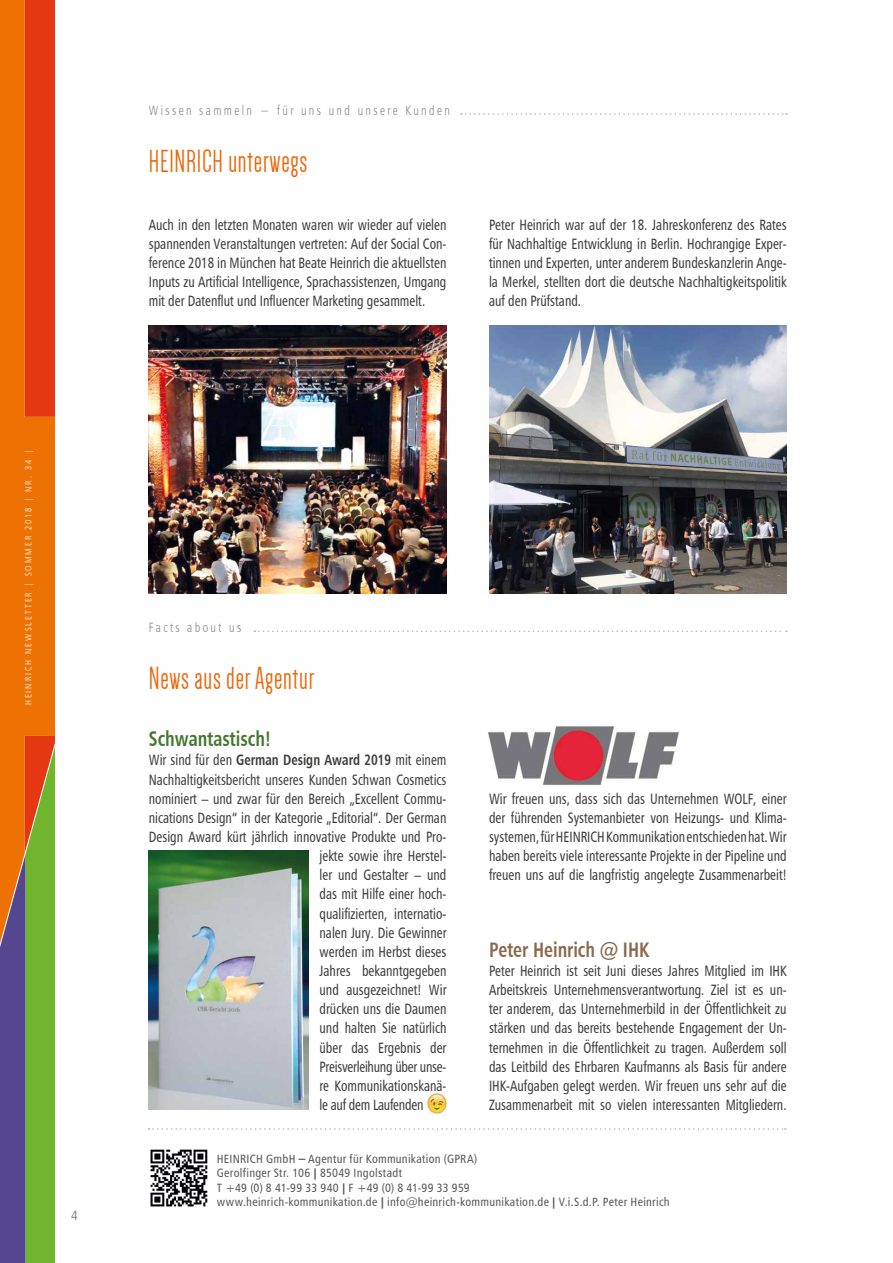
<style>
.page{position:relative;width:893px;height:1263px;background:#fff}
.page>*{position:absolute;margin:0;border:0;box-sizing:border-box;transform-origin:0 0}
.t1{font:33px "Dense";letter-spacing:.025em;color:#ec6608;scale:.88 1}
.t2{font:21px "Humanist 777 BT Bold Condensed B";color:#8a694d;scale:.88 1}
.t3{font:21px "Humanist 777 BT Bold Condensed B";color:#457730;scale:.88 1}
.t4{font:15px/19.2px "Humanist 777 BT Roman Condensed B";color:#3c3c3b;text-align:justify;scale:.88 1}
.t5{font:13.5px "Humanist 777 BT Light Condensed B";letter-spacing:.2em;color:#878680;scale:.88 1}
.t6{font:13.5px "Humanist 777 BT Roman Condensed B";letter-spacing:.205em;color:#878680}
.t7{font:12px/14.4px "Humanist 777 BT Roman Condensed B";letter-spacing:.02em;color:#575756}
.t8{font:9px "Humanist 777 BT Light Condensed B";letter-spacing:.22em;color:#fff}
.s1{font-family:"Humanist 777 BT Bold Condensed B"}
.s2{font-size:15px;color:#3c3c3b}
.s3{font-family:"Arial";font-weight:700}
</style>
<div class="page">
<img style="left:427px;top:1092px;width:20px;height:22px">
<img style="left:488px;top:726px;width:192px;height:60px">
<svg style="left:0;top:0;width:54px;height:1263px;background:#bf6d22"></svg>
<img style="left:150px;top:1149px;width:58px;height:58px">
<svg style="left:148px;top:1128px;width:638px;height:2px"></svg>
<svg style="left:461px;top:113px;width:326px;height:2px"></svg>
<svg style="left:254px;top:630px;width:533px;height:2px"></svg>
<img style="left:489px;top:326px;width:298px;height:267px">
<img style="left:149px;top:326px;width:297px;height:267px">
<img style="left:149px;top:851px;width:160px;height:259px">
<p class="t8" style="left:23px;top:705px;width:257px;rotate:-90deg">HEINRICH NEWSLETTER | SOMMER 2018 | NR. 34 |</p>
<p class="t6" style="left:71px;top:1207px;width:8px">4</p>
<p class="t5" style="left:149px;top:102px;width:344px">Wissen sammeln − für uns und unsere Kunden</p>
<h1 class="t1" style="left:149px;top:145px;width:182px">HEINRICH unterwegs</h1>
<p class="t4" style="left:149px;top:215px;width:340px">Auch in den letzten Monaten waren wir wieder auf vielen spannenden Veranstaltungen vertreten: Auf der Social Con&shy;ference 2018 in München hat Beate Heinrich die aktuellsten Inputs zu Artificial Intelligence, Sprachassistenzen, Umgang mit der Datenflut und Influencer Marketing gesammelt.</p>
<p class="t4" style="left:489px;top:215px;width:340px">Peter Heinrich war auf der 18. Jahreskonferenz des Rates für Nachhaltige Entwicklung in Berlin. Hochrangige Exper&shy;tinnen und Experten, unter anderem Bundeskanzlerin Ange&shy;la Merkel, stellten dort die deutsche Nachhaltigkeitspolitik auf den Prüfstand.</p>
<p class="t5" style="left:149px;top:618px;width:107px">Facts about us</p>
<h1 class="t1" style="left:149px;top:662px;width:190px">News aus der Agentur</h1>
<h2 class="t3" style="left:149px;top:726px;width:140px">Schwantastisch!</h2>
<p class="t4" style="left:149px;top:750px;width:340px">Wir sind für den <span class="s1">German Design Award 2019</span> mit einem Nachhaltigkeitsbericht unseres Kunden Schwan Cosmetics nominiert – und zwar für den Bereich „Excellent Commu&shy;nications Design“ in der Kategorie „Editorial“. Der German Design Award kürt jährlich innovative Produkte und Pro-</p>
<p class="t4" style="left:320px;top:846px;width:146px">jekte sowie ihre Herstel&shy;ler und Gestalter – und das mit Hilfe einer hoch&shy;qualifizierten, internatio&shy;nalen Jury. Die Gewinner werden im Herbst dieses Jahres bekanntgegeben und ausgezeichnet! Wir drücken uns die Daumen und halten Sie natürlich über das Ergebnis der Preisverleihung über unse&shy;re Kommunikationskanä&shy;le auf dem Laufenden</p>
<p class="t4" style="left:489px;top:789px;width:340px">Wir freuen uns, dass sich das Unternehmen WOLF, einer der führenden Systemanbieter von Heizungs- und Klima&shy;systemen, für HEINRICH Kommunikation entschieden hat. Wir haben bereits viele interessante Projekte in der Pipeline und freuen uns auf die langfristig angelegte Zusammenarbeit!</p>
<h2 class="t2" style="left:489px;top:936px;width:183px">Peter Heinrich @ IHK</h2>
<p class="t4" style="left:489px;top:961px;width:340px">Peter Heinrich ist seit Juni dieses Jahres Mitglied im IHK Arbeitskreis Unternehmensverantwortung. Ziel ist es un&shy;ter anderem, das Unternehmerbild in der Öffentlichkeit zu stärken und das bereits bestehende Engagement der Un&shy;ternehmen in die Öffentlichkeit zu tragen. Außerdem soll das Leitbild des Ehrbaren Kaufmanns als Basis für andere IHK-Aufgaben gelegt werden. Wir freuen uns sehr auf die Zusammenarbeit mit so vielen interessanten Mitgliedern.</p>
<p class="t7" style="left:217px;top:1151px;width:454px">HEINRICH GmbH <span class="s2">–</span> Agentur für Kommunikation (GPRA)<br>Gerolfinger Str. 106 <span class="s3">|</span> 85049 Ingolstadt<br>T +49 (0) 8 41-99 33 940 <span class="s3">|</span> F +49 (0) 8 41-99 33 959<br>www.heinrich-kommunikation.de <span class="s3">|</span> info@heinrich-kommunikation.de <span class="s3">|</span> V.i.S.d.P. Peter Heinrich</p>
<p class="t6" style="left:225px;top:1201px;width:173px">HEINRICH NEWSLETTER</p>
</div>
